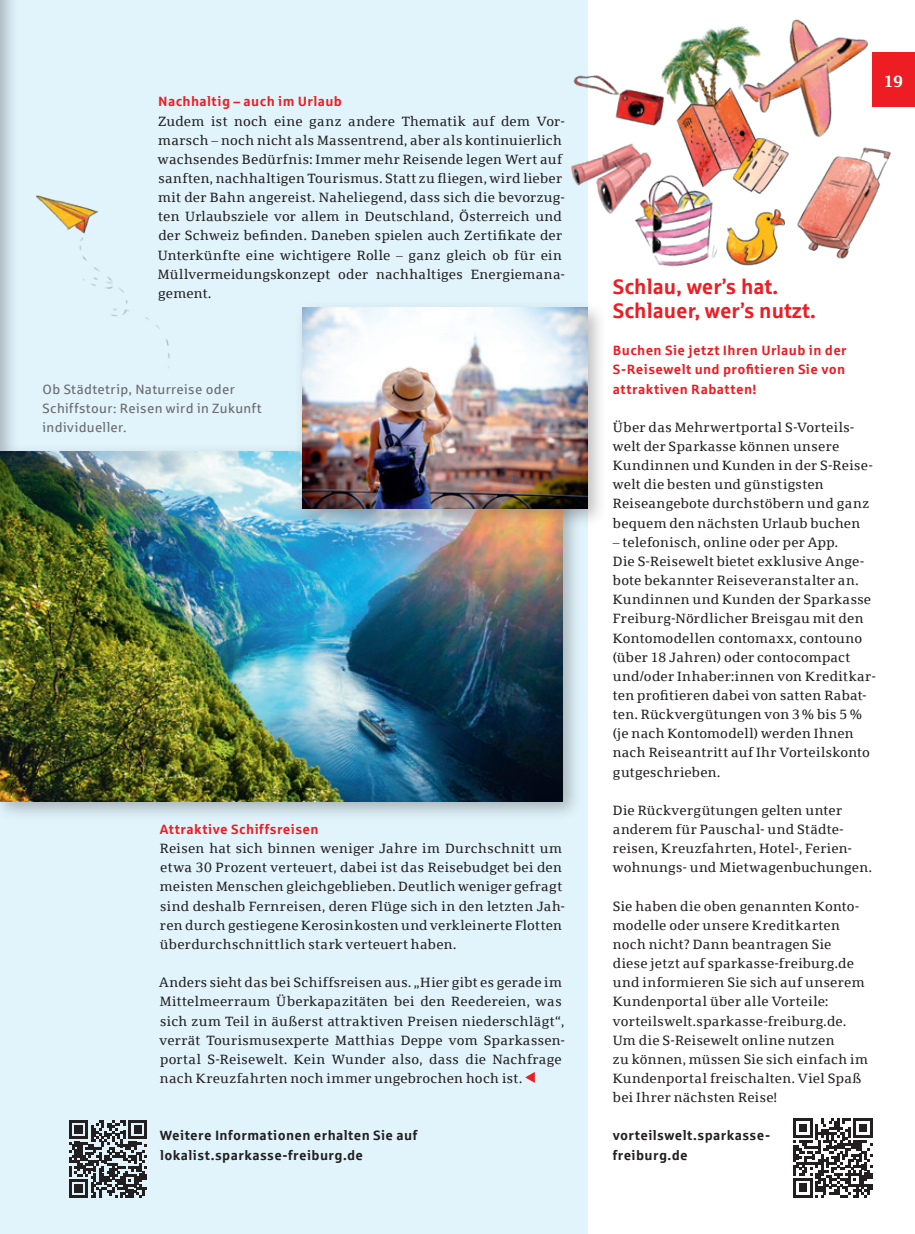
<style>
.page{position:relative;width:915px;height:1234px;background:#fff}
.page>*{position:absolute;margin:0;border:0;box-sizing:border-box;transform-origin:0 0}
.Einleitung_und_Ueber{font:700 21px/24px "Sparkasse Rg";color:#ee1d23}
.t1{font:700 16.5px "Sparkasse Serif";color:#fff}
._02_Text_block{font:13.5px/19.2px "Sparkasse Serif";letter-spacing:.025em;color:#231f20}
._02_Text_flatter{font:13.5px/19.2px "Sparkasse Serif";letter-spacing:.025em;color:#231f20}
._02_ZwiTi{font:700 13.5px/19.2px "Sparkasse Rg";letter-spacing:.03em;color:#ee1d23;text-align:justify}
._02_Bildlegende{font:13.5px/19.2px "Sparkasse Rg";letter-spacing:.025em;color:#6c6d70}
._02_Text_block-2{font:700 13.5px "Sparkasse Rg";letter-spacing:.03em;color:#231f20}
._02_Text_flatter-2{font:700 13.5px "Sparkasse Rg";letter-spacing:.03em;color:#231f20}
</style>
<div class="page">
<div style="left:0;top:0;width:587px;height:1233px;background:#e1f4fc"></div>
<div style="left:0;top:0;width:20px;height:509px;background:#231f20;opacity:.3"></div>
<img style="left:0;top:0;width:1px;height:489px">
<div style="left:872px;top:52px;width:42px;height:54px;background:#ee1d23"></div>
<svg style="left:69px;top:1120px;width:78px;height:77px"></svg>
<img style="left:797px;top:157px;width:93px;height:102px">
<img style="left:748px;top:209px;width:37px;height:57px">
<img style="left:640px;top:206px;width:108px;height:61px">
<img style="left:0;top:213px;width:170px;height:193px">
<img style="left:669px;top:29px;width:49px;height:58px">
<img style="left:671px;top:87px;width:47px;height:119px">
<img style="left:573px;top:61px;width:117px;height:84px">
<img style="left:718px;top:157px;width:84px;height:46px">
<img style="left:571px;top:116px;width:100px;height:114px">
<img style="left:718px;top:19px;width:175px;height:138px">
<img style="left:23px;top:195px;width:88px;height:39px">
<svg style="left:793px;top:1118px;width:79px;height:78px"></svg>
<div style="left:0;top:442px;width:582px;height:379px;background:#231f20;opacity:.3"></div>
<img style="left:0;top:451px;width:562px;height:350px">
<div style="left:294px;top:299px;width:313px;height:229px;background:#231f20;opacity:.3"></div>
<img style="left:302px;top:308px;width:285px;height:200px">
<svg style="left:525px;top:1072px;width:9px;height:10px"></svg>
<p class="_02_ZwiTi" style="left:158px;top:91px;width:185px">Nachhaltig – auch im Urlaub</p>
<p class="_02_Text_block" style="left:158px;top:111px;width:408px">Zudem ist noch eine ganz andere Thematik auf dem Vor&shy;marsch – noch nicht als Massentrend, aber als kontinuierlich wachsendes Bedürfnis: Immer mehr Reisende legen Wert auf sanften, nachhaltigen Tourismus. Statt zu fliegen, wird lieber mit der Bahn angereist. Naheliegend, dass sich die bevorzug&shy;ten Urlaubsziele vor allem in Deutschland, Österreich und der Schweiz befinden. Daneben spielen auch Zertifikate der Unterkünfte eine wichtigere Rolle – ganz gleich ob für ein Müllvermeidungskonzept oder nachhaltiges Energiemana&shy;gement.</p>
<p class="_02_Bildlegende" style="left:43px;top:379px;width:220px">Ob Städtetrip, Naturreise oder<br>Schiffstour: Reisen wird in Zukunft individueller.</p>
<p class="_02_ZwiTi" style="left:160px;top:819px;width:160px">Attraktive Schiffsreisen</p>
<p class="_02_Text_block" style="left:160px;top:838px;width:406px">Reisen hat sich binnen weniger Jahre im Durchschnitt um etwa 30 Prozent verteuert, dabei ist das Reisebudget bei den meisten Menschen gleichgeblieben. Deutlich weniger gefragt sind deshalb Fernreisen, deren Flüge sich in den letzten Jah&shy;ren durch gestiegene Kerosinkosten und verkleinerte Flotten überdurchschnittlich stark verteuert haben.</p>
<p class="_02_Text_block" style="left:159px;top:972px;width:407px">Anders sieht das bei Schiffsreisen aus. „Hier gibt es gerade im Mittelmeerraum Überkapazitäten bei den Reedereien, was sich zum Teil in äußerst attraktiven Preisen niederschlägt“, verrät Tourismusexperte Matthias Deppe vom Sparkassen&shy;portal S-Reisewelt. Kein Wunder also, dass die Nachfrage nach Kreuzfahrten noch immer ungebrochen hoch ist.</p>
<p class="_02_Text_block-2" style="left:160px;top:1126px;width:259px">Weitere Informationen erhalten Sie auf</p>
<p class="_02_Text_block-2" style="left:160px;top:1145px;width:204px">lokalist.sparkasse-freiburg.de</p>
<p class="t1" style="left:883px;top:71px;width:20px">19</p>
<p class="Einleitung_und_Ueber" style="left:612px;top:274px;width:204px">Schlau, wer’s hat.<br>Schlauer, wer’s nutzt.</p>
<p class="_02_ZwiTi" style="left:612px;top:340px;width:235px">Buchen Sie jetzt Ihren Urlaub in der S-Reisewelt und profitieren Sie von attraktiven Rabatten!</p>
<p class="_02_Text_flatter" style="left:612px;top:417px;width:261px">Über das Mehrwertportal S-Vorteils&shy;welt der Sparkasse können unsere Kundinnen und Kunden in der S-Reise&shy;welt die besten und günstigsten Reiseangebote durchstöbern und ganz bequem den nächsten Urlaub buchen</p>
<p class="_02_Text_flatter" style="left:612px;top:532px;width:264px">– telefonisch, online oder per App.<br>Die S-Reisewelt bietet exklusive Ange&shy;bote bekannter Reiseveranstalter an.<br>Kundinnen und Kunden der Sparkasse Freiburg-Nördlicher Breisgau mit den Kontomodellen contomaxx, contouno (über 18 Jahren) oder contocompact und/oder Inhaber:innen von Kreditkar&shy;ten profitieren dabei von satten Rabat&shy;ten. Rückvergütungen von 3 % bis 5 % (je nach Kontomodell) werden Ihnen nach Reiseantritt auf Ihr Vorteilskonto gutgeschrieben.</p>
<p class="_02_Text_flatter" style="left:612px;top:800px;width:260px">Die Rückvergütungen gelten unter anderem für Pauschal- und Städte&shy;reisen, Kreuzfahrten, Hotel-, Ferien&shy;wohnungs- und Mietwagenbuchungen.</p>
<p class="_02_Text_flatter" style="left:612px;top:895px;width:257px">Sie haben die oben genannten Konto&shy;modelle oder unsere Kreditkarten noch nicht? Dann beantragen Sie diese jetzt auf sparkasse-freiburg.de und informieren Sie sich auf unserem Kundenportal über alle Vorteile: vorteilswelt.sparkasse-freiburg.de.<br>Um die S-Reisewelt online nutzen<br>zu können, müssen Sie sich einfach im Kundenportal freischalten. Viel Spaß bei Ihrer nächsten Reise!</p>
<p class="_02_Text_flatter-2" style="left:612px;top:1126px;width:159px">vorteilswelt.sparkasse-</p>
<p class="_02_Text_flatter-2" style="left:612px;top:1145px;width:76px">freiburg.de</p>
</div>
